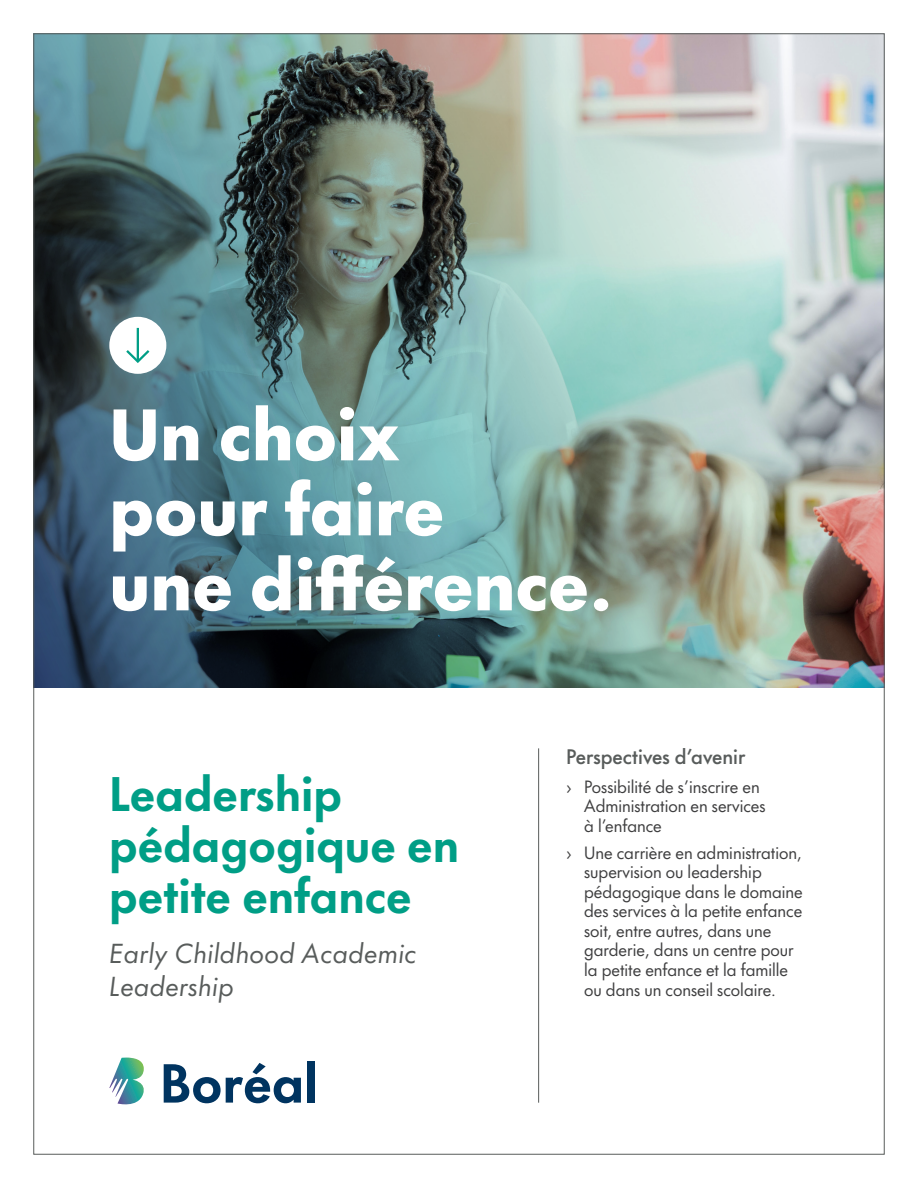
<style>
.page{position:relative;width:918px;height:1188px;background:#fff}
.page>*{position:absolute;margin:0;border:0;box-sizing:border-box;transform-origin:0 0}
.carre-double{font:800 67.5px/75px "Futura Now Headline";color:#fff}
.H_programme{font:700 45px/50.7px "Futura Now Headline";color:#009e86}
.H_programme_anglais{font:italic 25.5px/33px "Futura Now Headline";letter-spacing:.02em;color:#585c5b}
.perpective_d_avenir{font:500 19.5px "Futura Now Headline";color:#585c5b}
.perspective_bullets{font:16.5px/19.5px "Futura Now Headline";color:#3e3e3f}
</style>
<div class="page">
<img style="left:36px;top:36px;width:846px;height:651px">
<hr style="left:538px;top:748px;width:1px;height:355px;background:#585c5b">
<svg style="left:164px;top:1063px;width:137px;height:40px"></svg>
<div style="left:308px;top:1061px;width:7px;height:42px;background:#003460"></div>
<svg style="left:109px;top:1058px;width:35px;height:47px"></svg>
<div style="left:109px;top:317px;width:57px;height:57px;background:#fff;border-radius:50%"></div>
<hr style="left:137px;top:328px;width:2px;height:33px;background:#009e86">
<svg style="left:126px;top:348px;width:24px;height:15px"></svg>
<p class="carre-double" style="left:109px;top:391px;width:505px">Un choix<br>pour faire<br>une différence.</p>
<p class="H_programme" style="left:109px;top:765px;width:351px">Leadership pédagogique en petite enfance</p>
<p class="H_programme_anglais" style="left:109px;top:935px;width:309px">Early Childhood Academic<br>Leadership</p>
<p class="perpective_d_avenir" style="left:566px;top:741px;width:181px">Perspectives d’avenir</p>
<p class="perspective_bullets" style="left:584px;top:776px;width:183px;text-indent:-18px">› Possibilité de s’inscrire en<br>Administration en services à l’enfance</p>
<p class="perspective_bullets" style="left:584px;top:842px;width:220px;text-indent:-18px">› Une carrière en administration, supervision ou leadership pédagogique dans le domaine des services à la petite enfance soit, entre autres, dans une garderie, dans un centre pour la petite enfance et la famille ou dans un conseil scolaire.</p>
</div>
